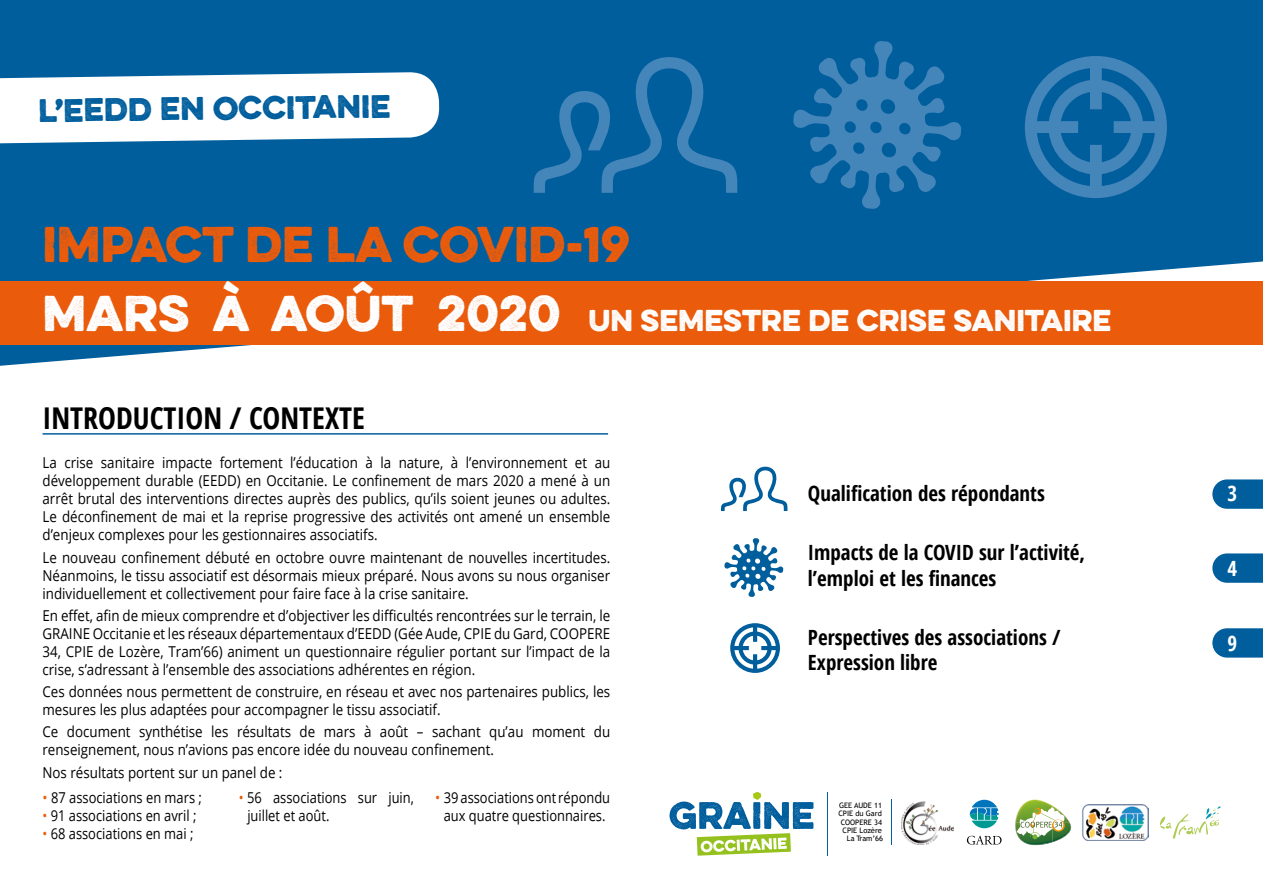
<style>
.page{position:relative;width:1263px;height:893px;background:#fff}
.page>*{position:absolute;margin:0;border:0;box-sizing:border-box;transform-origin:0 0}
.t1{font:700 45px "Eveleth Dot";color:#ea5b0b}
.t2{font:700 condensed 30px "Open Sans";color:#000}
.t3{font:700 29.1px "Eveleth Dot";color:#005e9d}
.t4{font:700 27px "Eveleth Dot";color:#fff}
.t5{font:700 condensed 21px/25.2px "Open Sans";color:#000}
.t6{font:700 condensed 21px "Open Sans";color:#fff}
.t7{font:15px/18px "Open Sans";color:#000;text-align:justify;scale:.89 1}
.t8{font:15px/18px "Open Sans";color:#000;scale:.86 1}
.t9{font:7.5px/8.4px "Trebuchet MS";color:#000;text-align:right}
.s1{font-size:45px}
.s2{color:#ea5b0b}
</style>
<div class="page">
<svg style="left:1212px;top:479px;width:51px;height:30px"></svg>
<svg style="left:1212px;top:553px;width:51px;height:30px"></svg>
<svg style="left:1212px;top:628px;width:51px;height:30px"></svg>
<svg style="left:0;top:0;width:1263px;height:366px;fill:#005e9d"></svg>
<div style="left:0;top:281px;width:1263px;height:64px;background:#ea5b0b"></div>
<svg style="left:0;top:72px;width:439px;height:72px"></svg>
<svg style="left:721px;top:467px;width:66px;height:44px"></svg>
<svg style="left:730px;top:623px;width:50px;height:50px"></svg>
<hr style="left:43px;top:433px;width:565px;height:2px;background:#005e9d">
<svg style="left:724px;top:538px;width:59px;height:59px"></svg>
<svg style="left:534px;top:57px;width:203px;height:136px"></svg>
<svg style="left:1025px;top:56px;width:142px;height:142px"></svg>
<svg style="left:793px;top:41px;width:168px;height:168px"></svg>
<hr style="left:891px;top:799px;width:1px;height:46px;background:#005e9d">
<svg style="left:669px;top:792px;width:145px;height:64px"></svg>
<hr style="left:827px;top:792px;width:1px;height:64px;background:#005e9d">
<svg style="left:1160px;top:806px;width:61px;height:32px"></svg>
<svg style="left:1015px;top:800px;width:56px;height:45px"></svg>
<img style="left:901px;top:801px;width:52px;height:44px">
<svg style="left:970px;top:800px;width:29px;height:28px"></svg>
<svg style="left:967px;top:836px;width:34px;height:9px"></svg>
<img style="left:1082px;top:804px;width:66px;height:36px">
<p class="t3" style="left:38px;top:89px;width:354px;rotate:-1deg">L’EEDD EN OCCITANIE</p>
<p class="t1" style="left:43px;top:210px;width:589px">IMPACT DE LA COVID-19</p>
<p class="t4" style="left:43px;top:299px;width:1070px"><span class="s1">MARS À AOÛT 2020</span> UN SEMESTRE DE CRISE SANITAIRE</p>
<p class="t2" style="left:43px;top:397px;width:324px">INTRODUCTION / CONTEXTE</p>
<p class="t7" style="left:43px;top:453px;width:639px">La crise sanitaire impacte fortement l’éducation à la nature, à l’environnement et au développement durable (EEDD) en Occitanie. Le confinement de mars 2020 a mené à un arrêt brutal des interventions directes auprès des publics, qu’ils soient jeunes ou adultes.<br>Le déconfinement de mai et la reprise progressive des activités ont amené un ensemble d’enjeux complexes pour les gestionnaires associatifs.</p>
<p class="t7" style="left:43px;top:548px;width:639px">Le nouveau confinement débuté en octobre ouvre maintenant de nouvelles incertitudes.<br>Néanmoins, le tissu associatif est désormais mieux préparé. Nous avons su nous organiser individuellement et collectivement pour faire face à la crise sanitaire.</p>
<p class="t7" style="left:43px;top:606px;width:639px">En effet, afin de mieux comprendre et d’objectiver les difficultés rencontrées sur le terrain, le GRAINE Occitanie et les réseaux départementaux d’EEDD (Gée Aude, CPIE du Gard, COOPERE 34, CPIE de Lozère, Tram’66) animent un questionnaire régulier portant sur l’impact de la crise, s’adressant à l’ensemble des associations adhérentes en région.</p>
<p class="t7" style="left:43px;top:682px;width:639px">Ces données nous permettent de construire, en réseau et avec nos partenaires publics, les mesures les plus adaptées pour accompagner le tissu associatif.</p>
<p class="t7" style="left:43px;top:722px;width:639px">Ce document synthétise les résultats de mars à août – sachant qu’au moment du renseignement, nous n’avions pas encore idée du nouveau confinement.</p>
<p class="t7" style="left:43px;top:763px;width:271px">Nos résultats portent sur un panel de :</p>
<p class="t8" style="left:43px;top:789px;width:187px"><span class="s2">•</span> 87 associations en mars ;</p>
<p class="t8" style="left:43px;top:807px;width:180px"><span class="s2">•</span> 91 associations en avril ;</p>
<p class="t8" style="left:43px;top:825px;width:177px"><span class="s2">•</span> 68 associations en mai ;</p>
<p class="t8" style="left:247px;top:789px;width:195px;text-indent:-9px"><span class="s2">•</span> 56 associations sur juin, juillet et août.</p>
<p class="t8" style="left:435px;top:789px;width:205px;text-align:center"><span class="s2">•</span> 39 associations ont répondu aux quatre questionnaires.</p>
<p class="t5" style="left:808px;top:480px;width:238px">Qualification des répondants</p>
<p class="t5" style="left:808px;top:540px;width:279px">Impacts de la COVID sur l’activité, l’emploi et les finances</p>
<p class="t5" style="left:808px;top:624px;width:254px">Perspectives des associations /<br>Expression libre</p>
<p class="t9" style="left:838px;top:801px;width:46px">GEE AUDE 11<br>CPIE du Gard<br>COOPERE 34<br>CPIE Lozère<br>La Tram’66</p>
<p class="t6" style="left:1227px;top:479px;width:11px">3</p>
<p class="t6" style="left:1227px;top:554px;width:11px">4</p>
<p class="t6" style="left:1227px;top:628px;width:11px">9</p>
</div>
